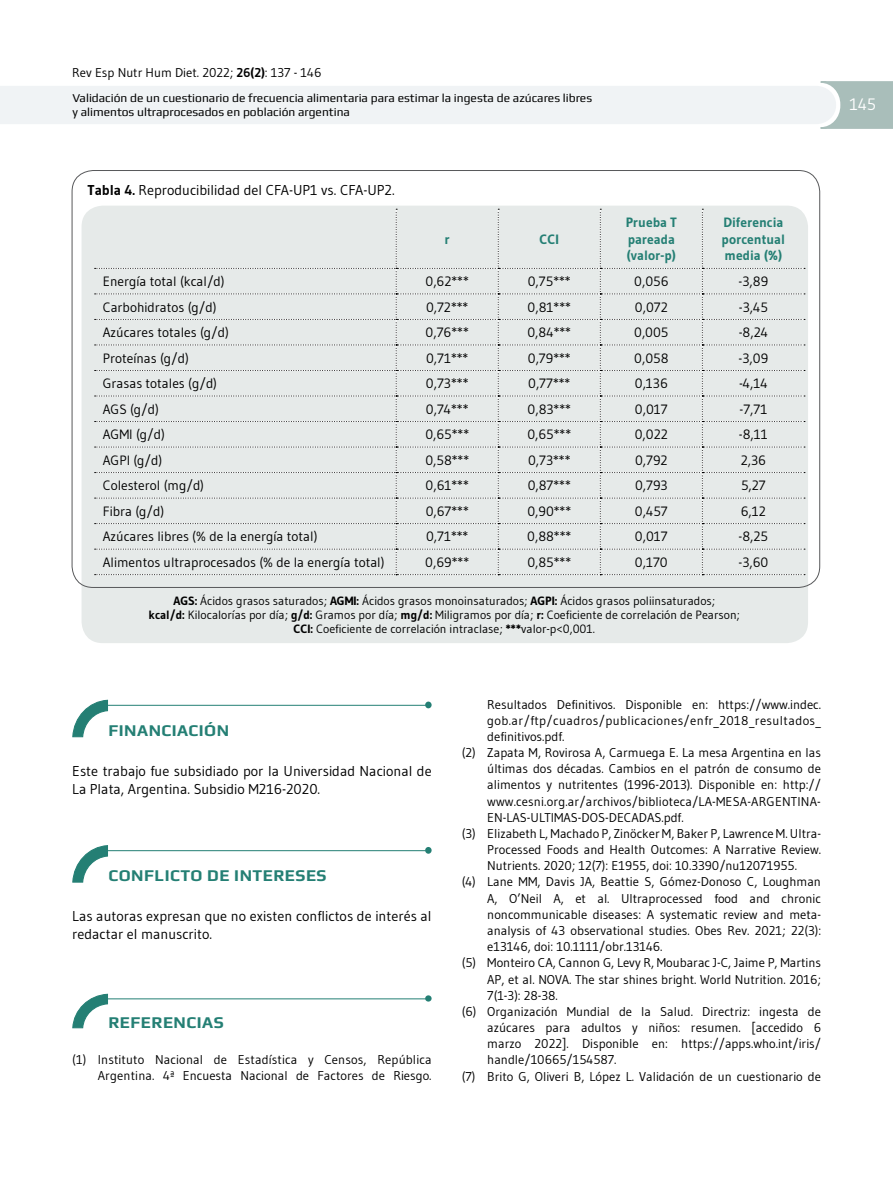
<style>
.page{position:relative;width:893px;height:1191px;background:#fff}
.page>*{position:absolute;margin:0;border:0;box-sizing:border-box;transform-origin:0 0}
.t1{font:700 16.5px "Play";letter-spacing:.03em;color:#247f74}
.t2{font:16.5px "Gudea";color:#fff}
.t3{font:14.25px/18px "Gudea";color:#000}
.t4{font:13.5px "Gudea";color:#000}
.t5{font:700 13.5px/16.2px "Gudea";color:#247f74}
.t6{font:12.75px/15.9px "Gudea";color:#000;text-align:right}
.t7{font:12.75px "Gudea";letter-spacing:.03em;color:#000}
.t8{font:12px/14.4px "Gudea";color:#000;text-align:center}
.t9{font:12px/13.5px "Play";color:#000}
.s1{font-weight:700}
</style>
<div class="page">
<svg style="left:0;top:81px;width:893px;height:48px"></svg>
<hr style="left:101px;top:705px;width:325px;height:1px;background:#247f74">
<div style="left:425px;top:701px;width:7px;height:7px;background:#247f74;border-radius:50%"></div>
<svg style="left:72px;top:699px;width:37px;height:39px"></svg>
<hr style="left:101px;top:850px;width:325px;height:1px;background:#247f74">
<div style="left:425px;top:847px;width:7px;height:6px;background:#247f74;border-radius:50%"></div>
<svg style="left:72px;top:845px;width:37px;height:38px"></svg>
<hr style="left:101px;top:998px;width:325px;height:1px;background:#247f74">
<div style="left:425px;top:995px;width:7px;height:6px;background:#247f74;border-radius:50%"></div>
<svg style="left:72px;top:993px;width:37px;height:35px"></svg>
<div style="left:82px;top:206px;width:726px;height:437px;background:#e6eae9;border-radius:21px"></div>
<svg style="left:95px;top:209px;width:710px;height:366px"></svg>
<p class="t6" style="left:72px;top:65px;width:251px">Rev Esp Nutr Hum Diet. 2022; <span class="s1">26(2)</span>: 137 - 146</p>
<p class="t9" style="left:72px;top:91px;width:521px">Validación de un cuestionario de frecuencia alimentaria para estimar la ingesta de azúcares libres y alimentos ultraprocesados en población argentina</p>
<p class="t3" style="left:88px;top:180px;width:309px"><span class="s1">Tabla 4.</span> Reproducibilidad del CFA-UP1 vs. CFA-UP2.</p>
<p class="t5" style="left:445px;top:231px;width:7px">r</p>
<p class="t5" style="left:540px;top:231px;width:21px">CCI</p>
<p class="t5" style="left:626px;top:214px;width:53px">Prueba T pareada (valor-p)</p>
<p class="t5" style="left:722px;top:214px;width:65px">Diferencia porcentual media (%)</p>
<p class="t4" style="left:103px;top:273px;width:123px">Energía total (kcal/d)</p>
<p class="t4" style="left:425px;top:273px;width:45px">0,62***</p>
<p class="t4" style="left:528px;top:273px;width:44px">0,75***</p>
<p class="t4" style="left:634px;top:273px;width:36px">0,056</p>
<p class="t4" style="left:739px;top:273px;width:31px">-3,89</p>
<p class="t4" style="left:103px;top:299px;width:115px">Carbohidratos (g/d)</p>
<p class="t4" style="left:426px;top:299px;width:44px">0,72***</p>
<p class="t4" style="left:528px;top:299px;width:45px">0,81***</p>
<p class="t4" style="left:635px;top:299px;width:34px">0,072</p>
<p class="t4" style="left:739px;top:299px;width:31px">-3,45</p>
<p class="t4" style="left:103px;top:324px;width:128px">Azúcares totales (g/d)</p>
<p class="t4" style="left:426px;top:324px;width:45px">0,76***</p>
<p class="t4" style="left:527px;top:324px;width:45px">0,84***</p>
<p class="t4" style="left:634px;top:324px;width:36px">0,005</p>
<p class="t4" style="left:739px;top:324px;width:31px">-8,24</p>
<p class="t4" style="left:103px;top:350px;width:88px">Proteínas (g/d)</p>
<p class="t4" style="left:426px;top:350px;width:44px">0,71***</p>
<p class="t4" style="left:528px;top:350px;width:44px">0,79***</p>
<p class="t4" style="left:634px;top:350px;width:36px">0,058</p>
<p class="t4" style="left:739px;top:350px;width:31px">-3,09</p>
<p class="t4" style="left:103px;top:375px;width:116px">Grasas totales (g/d)</p>
<p class="t4" style="left:426px;top:375px;width:44px">0,73***</p>
<p class="t4" style="left:528px;top:375px;width:44px">0,77***</p>
<p class="t4" style="left:635px;top:375px;width:35px">0,136</p>
<p class="t4" style="left:739px;top:375px;width:30px">-4,14</p>
<p class="t4" style="left:103px;top:401px;width:58px">AGS (g/d)</p>
<p class="t4" style="left:426px;top:401px;width:44px">0,74***</p>
<p class="t4" style="left:528px;top:401px;width:45px">0,83***</p>
<p class="t4" style="left:635px;top:401px;width:34px">0,017</p>
<p class="t4" style="left:739px;top:401px;width:29px">-7,71</p>
<p class="t4" style="left:103px;top:426px;width:64px">AGMI (g/d)</p>
<p class="t4" style="left:425px;top:426px;width:45px">0,65***</p>
<p class="t4" style="left:527px;top:426px;width:45px">0,65***</p>
<p class="t4" style="left:635px;top:426px;width:35px">0,022</p>
<p class="t4" style="left:739px;top:426px;width:30px">-8,11</p>
<p class="t4" style="left:103px;top:452px;width:61px">AGPI (g/d)</p>
<p class="t4" style="left:425px;top:452px;width:45px">0,58***</p>
<p class="t4" style="left:528px;top:452px;width:44px">0,73***</p>
<p class="t4" style="left:635px;top:452px;width:34px">0,792</p>
<p class="t4" style="left:741px;top:452px;width:27px">2,36</p>
<p class="t4" style="left:103px;top:477px;width:103px">Colesterol (mg/d)</p>
<p class="t4" style="left:426px;top:477px;width:45px">0,61***</p>
<p class="t4" style="left:528px;top:477px;width:45px">0,87***</p>
<p class="t4" style="left:635px;top:477px;width:34px">0,793</p>
<p class="t4" style="left:741px;top:477px;width:26px">5,27</p>
<p class="t4" style="left:103px;top:503px;width:63px">Fibra (g/d)</p>
<p class="t4" style="left:426px;top:503px;width:45px">0,67***</p>
<p class="t4" style="left:527px;top:503px;width:45px">0,90***</p>
<p class="t4" style="left:635px;top:503px;width:34px">0,457</p>
<p class="t4" style="left:741px;top:503px;width:27px">6,12</p>
<p class="t4" style="left:103px;top:528px;width:216px">Azúcares libres (% de la energía total)</p>
<p class="t4" style="left:426px;top:528px;width:44px">0,71***</p>
<p class="t4" style="left:527px;top:528px;width:46px">0,88***</p>
<p class="t4" style="left:635px;top:528px;width:34px">0,017</p>
<p class="t4" style="left:739px;top:528px;width:31px">-8,25</p>
<p class="t4" style="left:103px;top:554px;width:283px">Alimentos ultraprocesados (% de la energía total)</p>
<p class="t4" style="left:425px;top:554px;width:45px">0,69***</p>
<p class="t4" style="left:527px;top:554px;width:45px">0,85***</p>
<p class="t4" style="left:635px;top:554px;width:34px">0,170</p>
<p class="t4" style="left:738px;top:554px;width:31px">-3,60</p>
<p class="t8" style="left:149px;top:593px;width:593px"><span class="s1">AGS:</span> Ácidos grasos saturados; <span class="s1">AGMI:</span> Ácidos grasos monoinsaturados; <span class="s1">AGPI:</span> Ácidos grasos poliinsaturados;<br><span class="s1">kcal/d:</span> Kilocalorías por día; <span class="s1">g/d:</span> Gramos por día; <span class="s1">mg/d:</span> Miligramos por día; <span class="s1">r:</span> Coeficiente de correlación de Pearson;<br><span class="s1">CCI:</span> Coeficiente de correlación intraclase; <span class="s1">***</span>valor-p&lt;0,001.</p>
<p class="t1" style="left:108px;top:720px;width:122px">FINANCIACIÓN</p>
<p class="t3" style="left:72px;top:761px;width:361px">Este trabajo fue subsidiado por la Universidad Nacional de<br>La Plata, Argentina. Subsidio M216-2020.</p>
<p class="t1" style="left:108px;top:866px;width:220px">CONFLICTO DE INTERESES</p>
<p class="t3" style="left:72px;top:907px;width:361px">Las autoras expresan que no existen conflictos de interés al redactar el manuscrito.</p>
<p class="t1" style="left:108px;top:1013px;width:117px">REFERENCIAS</p>
<p class="t6" style="left:72px;top:1051px;width:361px">(1) Instituto Nacional de Estadística y Censos, República<br>Argentina. 4ª Encuesta Nacional de Factores de Riesgo.</p>
<p class="t6" style="left:487px;top:696px;width:335px">Resultados Definitivos. Disponible en: https://www.indec.</p>
<p class="t7" style="left:487px;top:712px;width:335px">gob.ar/ftp/cuadros/publicaciones/enfr_2018_resultados_</p>
<p class="t6" style="left:487px;top:728px;width:79px">definitivos.pdf.</p>
<p class="t6" style="left:462px;top:744px;width:361px">(2) Zapata M, Rovirosa A, Carmuega E. La mesa Argentina en las</p>
<p class="t6" style="left:487px;top:760px;width:335px">últimas dos décadas. Cambios en el patrón de consumo de</p>
<p class="t6" style="left:487px;top:777px;width:335px">alimentos y nutritentes (1996-2013). Disponible en: http://</p>
<p class="t6" style="left:487px;top:793px;width:335px">www.cesni.org.ar/archivos/biblioteca/LA-MESA-ARGENTINA-</p>
<p class="t6" style="left:487px;top:809px;width:198px">EN-LAS-ULTIMAS-DOS-DECADAS.pdf.</p>
<p class="t6" style="left:462px;top:825px;width:361px">(3) Elizabeth L, Machado P, Zinöcker M, Baker P, Lawrence M. Ultra-</p>
<p class="t6" style="left:487px;top:841px;width:335px">Processed Foods and Health Outcomes: A Narrative Review.</p>
<p class="t6" style="left:487px;top:857px;width:311px">Nutrients. 2020; 12(7): E1955, doi: 10.3390/nu12071955.</p>
<p class="t6" style="left:462px;top:874px;width:361px">(4) Lane MM, Davis JA, Beattie S, Gómez-Donoso C, Loughman</p>
<p class="t6" style="left:487px;top:890px;width:335px">A, O’Neil A, et al. Ultraprocessed food and chronic</p>
<p class="t6" style="left:487px;top:906px;width:335px">noncommunicable diseases: A systematic review and meta-</p>
<p class="t6" style="left:487px;top:922px;width:335px">analysis of 43 observational studies. Obes Rev. 2021; 22(3):</p>
<p class="t6" style="left:487px;top:938px;width:177px">e13146, doi: 10.1111/obr.13146.</p>
<p class="t6" style="left:462px;top:954px;width:361px">(5) Monteiro CA, Cannon G, Levy R, Moubarac J-C, Jaime P, Martins</p>
<p class="t6" style="left:487px;top:971px;width:335px">AP, et al. NOVA. The star shines bright. World Nutrition. 2016;</p>
<p class="t6" style="left:487px;top:987px;width:72px">7(1-3): 28-38.</p>
<p class="t6" style="left:462px;top:1003px;width:361px">(6) Organización Mundial de la Salud. Directriz: ingesta de</p>
<p class="t6" style="left:487px;top:1019px;width:335px">azúcares para adultos y niños: resumen. [accedido 6</p>
<p class="t6" style="left:487px;top:1035px;width:335px">marzo 2022]. Disponible en: https://apps.who.int/iris/</p>
<p class="t6" style="left:487px;top:1051px;width:131px">handle/10665/154587.</p>
<p class="t6" style="left:462px;top:1068px;width:361px">(7) Brito G, Oliveri B, López L. Validación de un cuestionario de</p>
<p class="t2" style="left:849px;top:94px;width:28px">145</p>
</div>
